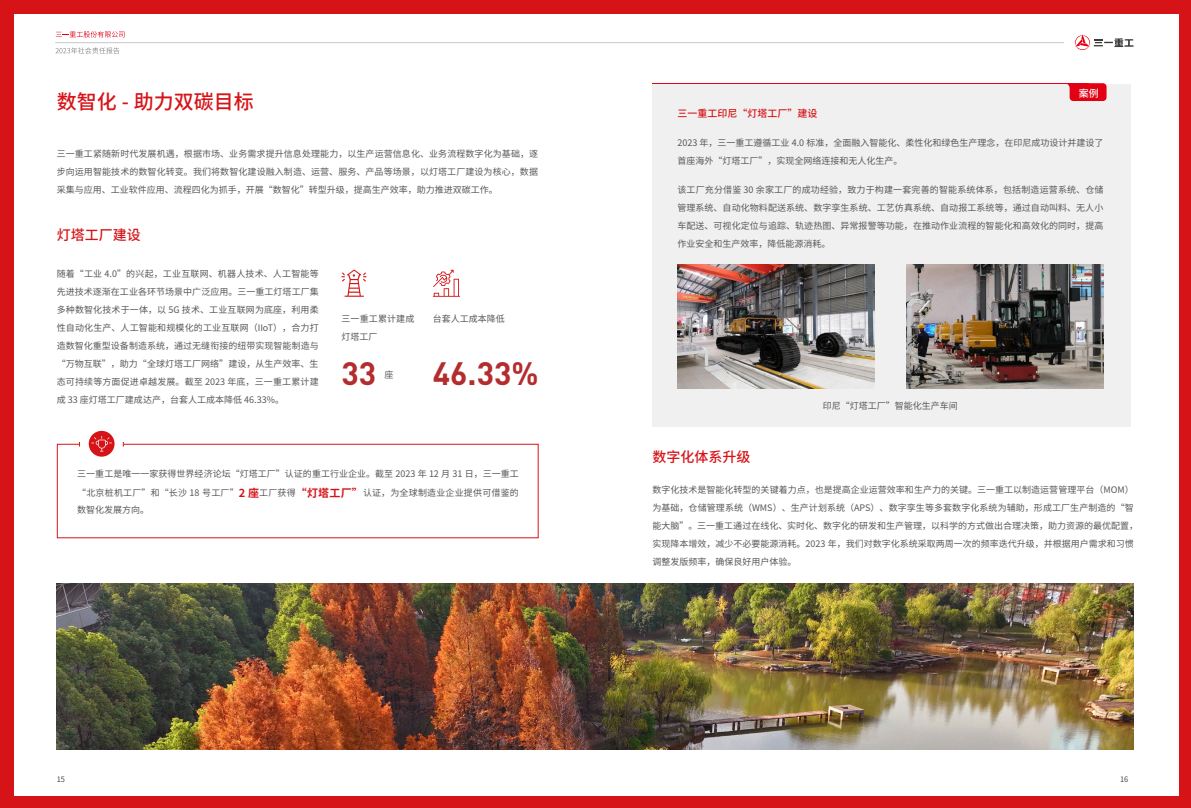
<style>
.page{position:relative;width:1191px;height:808px;background:#d61418}
.page>*{position:absolute;margin:0;border:0;box-sizing:border-box;transform-origin:0 0}
.t1{font:700 32px "DIN";color:#b32d2f}
.t2{font:500 20px "Source Han Sans CN";color:#d61418}
.t3{font:500 14px "Source Han Sans CN";color:#d61418}
.t4{font:500 10px "Source Han Sans CN";color:#d61418}
.t5{font:500 10px "Source Han Sans CN";color:#fff}
.t6{font:9px/18px "Source Han Sans CN";color:#595757}
.t7{font:7.5px "Source Han Sans CN";color:#4c4948}
.s1{font-weight:700;font-size:11px;color:#d61418}
</style>
<div class="page">
<div style="left:14px;top:14px;width:1164px;height:782px;background:#fff"></div>
<svg style="left:56px;top:31px;width:68px;height:7px"></svg>
<svg style="left:56px;top:47px;width:63px;height:7px"></svg>
<hr style="left:55px;top:42px;width:1008px;height:1px;background:#c7c7c9">
<svg style="left:1075px;top:35px;width:58px;height:15px"></svg>
<div style="left:652px;top:83px;width:437px;height:19px;background:#e30012"></div>
<div style="left:652px;top:84px;width:478px;height:343px;background:#f0f0f0"></div>
<svg style="left:1067px;top:83px;width:39px;height:18px"></svg>
<img style="left:677px;top:265px;width:197px;height:123px">
<img style="left:906px;top:265px;width:197px;height:123px">
<svg style="left:56px;top:443px;width:483px;height:96px"></svg>
<svg style="left:89px;top:431px;width:26px;height:26px"></svg>
<svg style="left:91px;top:436px;width:21px;height:15px"></svg>
<svg style="left:341px;top:269px;width:25px;height:28px"></svg>
<svg style="left:433px;top:270px;width:27px;height:27px"></svg>
<img style="left:57px;top:583px;width:1076px;height:167px">
<h2 class="t2" style="left:57px;top:90px;width:199px">数智化 - 助力双碳目标</h2>
<p class="t6" style="left:57px;top:145px;width:483px;text-align:justify">三一重工紧随新时代发展机遇，根据市场、业务需求提升信息处理能力，以生产运营信息化、业务流程数字化为基础，逐步向运用智能技术的数智化转变。我们将数智化建设融入制造、运营、服务、产品等场景，以灯塔工厂建设为核心，数据采集与应用、工业软件应用、流程四化为抓手，开展“数智化”转型升级，提高生产效率，助力推进双碳工作。</p>
<h3 class="t3" style="left:57px;top:227px;width:85px">灯塔工厂建设</h3>
<p class="t6" style="left:57px;top:265px;width:263px;text-align:justify">随着“工业 4.0”的兴起，工业互联网、机器人技术、人工智能等先进技术逐渐在工业各环节场景中广泛应用。三一重工灯塔工厂集多种数智化技术于一体，以 5G 技术、工业互联网为底座，利用柔性自动化生产、人工智能和规模化的工业互联网（IIoT），合力打造数智化重型设备制造系统，通过无缝衔接的纽带实现智能制造与“万物互联”，助力“全球灯塔工厂网络”建设，从生产效率、生态可持续等方面促进卓越发展。截至 2023 年底，三一重工累计建成 33 座灯塔工厂建成达产，台套人工成本降低 46.33%。</p>
<p class="t6" style="left:341px;top:310px;width:75px">三一重工累计建成灯塔工厂</p>
<p class="t6" style="left:433px;top:310px;width:73px">台套人工成本降低</p>
<p class="t6" style="left:384px;top:366px;width:10px">座</p>
<h1 class="t1" style="left:341px;top:352px;width:36px">33</h1>
<h1 class="t1" style="left:433px;top:352px;width:107px">46.33%</h1>
<p class="t6" style="left:77px;top:465px;width:443px;line-height:19px">三一重工是唯一一家获得世界经济论坛“灯塔工厂”认证的重工行业企业。截至 2023 年 12 月 31 日，三一重工“北京桩机工厂”和“长沙 18 号工厂”<span class="s1">2 座</span>工厂获得<span class="s1">“灯塔工厂”</span>认证，为全球制造业企业提供可借鉴的</p>
<p class="t6" style="left:77px;top:501px;width:73px">数智化发展方向。</p>
<p class="t5" style="left:1078px;top:87px;width:21px">案例</p>
<p class="t4" style="left:677px;top:108px;width:141px">三一重工印尼“灯塔工厂”建设</p>
<p class="t6" style="left:677px;top:134px;width:427px">2023 年，三一重工遵循工业 4.0 标准，全面融入智能化、柔性化和绿色生产理念，在印尼成功设计并建设了首座海外“灯塔工厂”，实现全网络连接和无人化生产。</p>
<p class="t6" style="left:677px;top:181px;width:428px;text-align:justify">该工厂充分借鉴 30 余家工厂的成功经验，致力于构建一套完善的智能系统体系，包括制造运营系统、仓储管理系统、自动化物料配送系统、数字孪生系统、工艺仿真系统、自动报工系统等，通过自动叫料、无人小车配送、可视化定位与追踪、轨迹热图、异常报警等功能，在推动作业流程的智能化和高效化的同时，提高作业安全和生产效率，降低能源消耗。</p>
<h3 class="t3" style="left:652px;top:449px;width:99px">数字化体系升级</h3>
<p class="t6" style="left:823px;top:397px;width:136px">印尼“灯塔工厂”智能化生产车间</p>
<p class="t6" style="left:652px;top:481px;width:487px">数字化技术是智能化转型的关键着力点，也是提高企业运营效率和生产力的关键。三一重工以制造运营管理平台（MOM）为基础，仓储管理系统（WMS）、生产计划系统（APS）、数字孪生等多套数字化系统为辅助，形成工厂生产制造的“智能大脑”。三一重工通过在线化、实时化、数字化的研发和生产管理，以科学的方式做出合理决策，助力资源的最优配置，实现降本增效，减少不必要能源消耗。2023 年，我们对数字化系统采取两周一次的频率迭代升级，并根据用户需求和习惯调整发版频率，确保良好用户体验。</p>
<p class="t7" style="left:57px;top:775px;width:10px">15</p>
<p class="t7" style="left:1120px;top:775px;width:10px">16</p>
</div>
